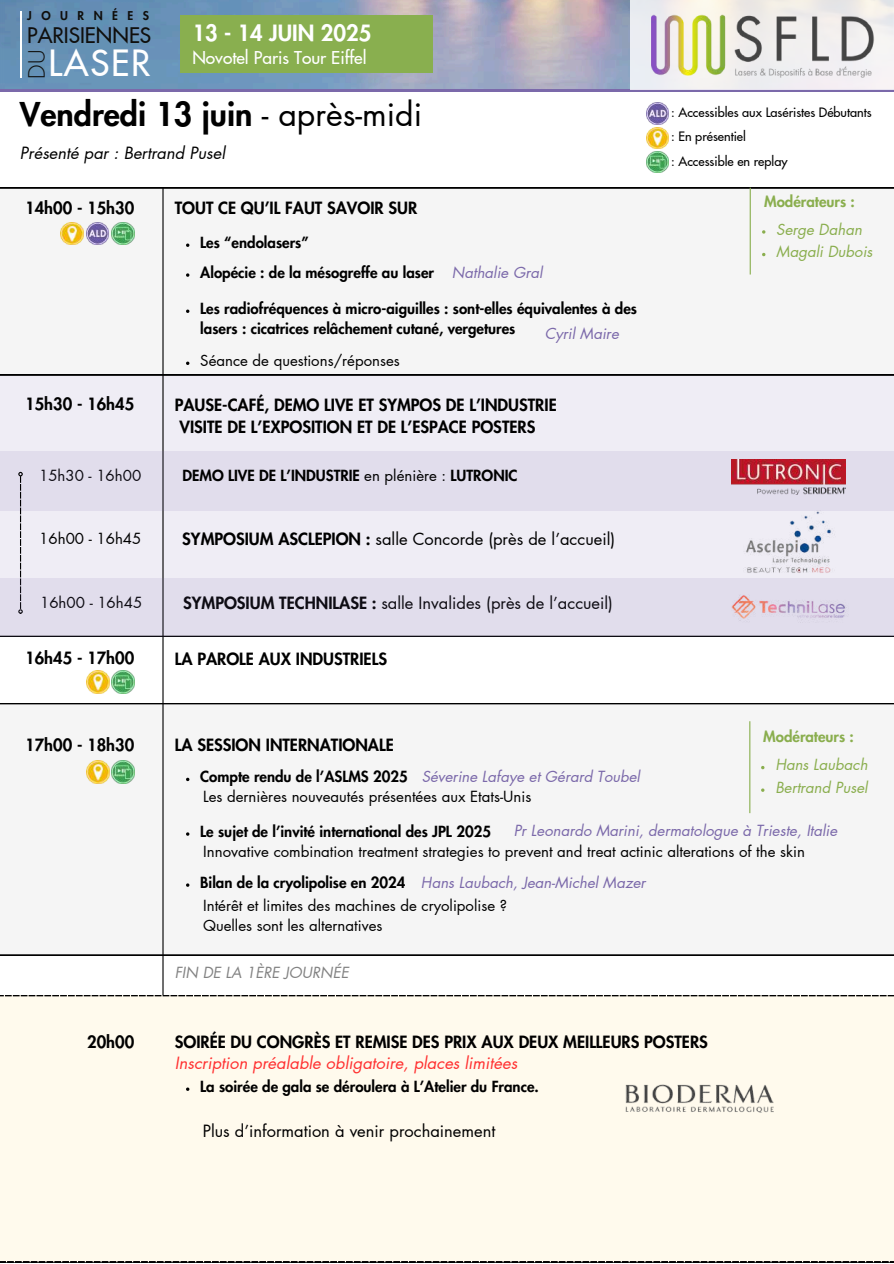
<style>
.page{position:relative;width:894px;height:1264px;background:#fff}
.page>*{position:absolute;margin:0;border:0;box-sizing:border-box;transform-origin:0 0}
.t1{font:500 35.4px "Futura LT Pro";letter-spacing:.05em;color:#fff}
.t2{font:800 32.1px "Futura LT Pro";color:#000}
.t3{font:300 22.05px "Futura LT Pro";color:#100f0d}
.t4{font:800 21.9px "Futura LT Pro";color:#fff}
.t5{font:500 21px "Futura LT Pro";color:#100f0d}
.t6{font:500 17.25px "Futura LT Pro";color:#fff}
.t7{font:800 16.5px/22.5px "Futura LT Pro";color:#000}
.t8{font:16.5px "Futura LT Pro";color:#000}
.t9{font:italic 16.5px "Futura LT Pro";color:#ff3131}
.t10{font:italic 16.5px "Futura LT Pro";color:#000}
.t11{font:800 15px/29.8px "Futura LT Pro";color:#000}
.t12{font:15px/20.2px "Futura LT Pro";color:#000}
.t13{font:italic 15px "Futura LT Pro";color:#7b69aa}
.t14{font:italic 15px/22.6px "Futura LT Pro";color:#8aae4e}
.t15{font:800 15px "Futura LT Pro";color:#8aae4e}
.t16{font:italic 15px "Futura LT Pro";color:#828282}
.t17{font:500 12.75px/24.5px "Futura LT Pro";color:#000}
.t18{font:800 11.85px "Futura LT Pro";letter-spacing:.8em;color:#100f0d}
.s1{font-weight:400}
.s2{font-weight:800}
</style>
<div class="page">
<div style="left:0;top:86px;width:893px;height:6px;background:#7b69aa"></div>
<img style="left:0;top:0;width:630px;height:89px">
<hr style="left:20px;top:11px;width:2px;height:66px;background:#fff">
<div style="left:180px;top:15px;width:252px;height:58px;background:#89af4f"></div>
<div style="left:630px;top:0;width:263px;height:89px;background:linear-gradient(to right,#f0efee,#f2eded)"></div>
<img style="left:651px;top:13px;width:223px;height:64px">
<img style="left:646px;top:127px;width:22px;height:21px">
<img style="left:646px;top:103px;width:22px;height:21px">
<img style="left:646px;top:152px;width:22px;height:21px">
<div style="left:0;top:188px;width:893px;height:187px;background:#f5f5f5"></div>
<div style="left:0;top:703px;width:893px;height:252px;background:#f5f5f5"></div>
<div style="left:0;top:375px;width:893px;height:203px;background:#efedf5"></div>
<hr style="left:162px;top:188px;width:1px;height:811px;background:#000">
<img style="left:86px;top:760px;width:23px;height:23px">
<img style="left:112px;top:760px;width:22px;height:23px">
<img style="left:86px;top:670px;width:23px;height:23px">
<img style="left:112px;top:670px;width:22px;height:23px">
<div style="left:0;top:995px;width:893px;height:266px;background:#fffaed"></div>
<img style="left:61px;top:222px;width:23px;height:23px">
<img style="left:86px;top:222px;width:23px;height:23px">
<img style="left:112px;top:222px;width:22px;height:23px">
<img style="left:624px;top:1081px;width:150px;height:31px">
<hr style="left:749px;top:188px;width:1px;height:86px;background:#89af4f">
<svg style="left:760px;top:766px;width:4px;height:3px"></svg>
<svg style="left:760px;top:788px;width:4px;height:3px"></svg>
<hr style="left:749px;top:721px;width:1px;height:92px;background:#89af4f">
<div style="left:0;top:451px;width:893px;height:60px;background:#e1ddec"></div>
<img style="left:731px;top:460px;width:113px;height:35px">
<svg style="left:18px;top:472px;width:5px;height:106px"></svg>
<div style="left:0;top:578px;width:893px;height:59px;background:#e1ddec"></div>
<img style="left:731px;top:595px;width:116px;height:28px">
<svg style="left:186px;top:777px;width:3px;height:4px"></svg>
<svg style="left:186px;top:243px;width:3px;height:4px"></svg>
<svg style="left:186px;top:273px;width:3px;height:4px"></svg>
<svg style="left:186px;top:309px;width:3px;height:4px"></svg>
<svg style="left:186px;top:361px;width:3px;height:4px"></svg>
<svg style="left:761px;top:230px;width:4px;height:4px"></svg>
<svg style="left:761px;top:253px;width:4px;height:3px"></svg>
<img style="left:743px;top:511px;width:93px;height:63px">
<p class="t18" style="left:27px;top:11px;width:123px">JOURNÉES</p>
<h3 class="t5" style="left:27px;top:26px;width:125px">PARISIENNES</h3>
<h3 class="t3" style="left:27px;top:79px;width:30px;rotate:-90deg">DU</h3>
<h1 class="t1" style="left:48px;top:47px;width:103px">LASER</h1>
<h3 class="t4" style="left:192px;top:23px;width:180px">13 - 14 JUIN 2025</h3>
<p class="t6" style="left:192px;top:49px;width:176px">Novotel Paris Tour Eiffel</p>
<h2 class="t2" style="left:20px;top:99px;width:403px">Vendredi 13 juin <span class="s1">- après-midi</span></h2>
<p class="t10" style="left:20px;top:145px;width:206px">Présenté par : Bertrand Pusel</p>
<p class="t7" style="left:25px;top:197px;width:111px">14h00 - 15h30</p>
<p class="t7" style="left:25px;top:393px;width:111px">15h30 - 16h45</p>
<p class="t7" style="left:175px;top:197px;width:244px">TOUT CE QU’IL FAUT SAVOIR SUR</p>
<p class="t11" style="left:200px;top:228px;width:235px">Les “endolasers”<br>Alopécie : de la mésogreffe au laser</p>
<p class="t11" style="left:200px;top:299px;width:438px;line-height:20.2px">Les radiofréquences à micro-aiguilles : sont-elles équivalentes à des lasers : cicatrices relâchement cutané, vergetures</p>
<p class="t12" style="left:200px;top:351px;width:201px">Séance de questions/réponses</p>
<p class="t13" style="left:452px;top:265px;width:92px">Nathalie Gral</p>
<p class="t13" style="left:544px;top:326px;width:76px">Cyril Maire</p>
<p class="t7" style="left:175px;top:394px;width:383px">PAUSE-CAFÉ, DEMO LIVE ET SYMPOS DE L’INDUSTRIE<br>VISITE DE L’EXPOSITION ET DE L’ESPACE POSTERS</p>
<p class="t12" style="left:39px;top:465px;width:104px">15h30 - 16h00</p>
<p class="t11" style="left:182px;top:461px;width:336px">DEMO LIVE DE L’INDUSTRIE <span class="s1">en plénière :</span> LUTRONIC</p>
<p class="t12" style="left:39px;top:529px;width:104px">16h00 - 16h45</p>
<p class="t8" style="left:182px;top:531px;width:434px"><span class="s2">SYMPOSIUM ASCLEPION :</span> salle Concorde (près de l’accueil)</p>
<p class="t12" style="left:40px;top:592px;width:104px">16h00 - 16h45</p>
<p class="t8" style="left:183px;top:595px;width:431px"><span class="s2">SYMPOSIUM TECHNILASE :</span> salle Invalides (près de l’accueil)</p>
<p class="t7" style="left:25px;top:648px;width:111px">16h45 - 17h00</p>
<p class="t7" style="left:175px;top:648px;width:214px">LA PAROLE AUX INDUSTRIELS</p>
<p class="t7" style="left:25px;top:734px;width:111px">17h00 - 18h30</p>
<p class="t7" style="left:175px;top:734px;width:220px">LA SESSION INTERNATIONALE</p>
<p class="t11" style="left:200px;top:762px;width:209px">Compte rendu de l’ASLMS 2025</p>
<p class="t13" style="left:421px;top:769px;width:220px">Séverine Lafaye et Gérard Toubel</p>
<p class="t12" style="left:203px;top:786px;width:329px">Les dernières nouveautés présentées aux Etats-Unis</p>
<p class="t17" style="left:671px;top:100px;width:202px">: Accessibles aux Laséristes Débutants</p>
<p class="t17" style="left:671px;top:125px;width:118px">: En présentiel<br>: Accessible en replay</p>
<p class="t15" style="left:764px;top:194px;width:92px">Modérateurs :</p>
<p class="t14" style="left:776px;top:218px;width:98px">Serge Dahan<br>Magali Dubois</p>
<p class="t15" style="left:763px;top:729px;width:92px">Modérateurs :</p>
<p class="t14" style="left:775px;top:754px;width:94px">Hans Laubach<br>Bertrand Pusel</p>
<p class="t11" style="left:200px;top:817px;width:292px">Le sujet de l’invité international des JPL 2025</p>
<p class="t13" style="left:513px;top:823px;width:325px">Pr Leonardo Marini, dermatologue à Trieste, Italie</p>
<p class="t12" style="left:203px;top:841px;width:603px">Innovative combination treatment strategies to prevent and treat actinic alterations of the skin</p>
<p class="t11" style="left:200px;top:868px;width:207px">Bilan de la cryolipolise en 2024</p>
<p class="t13" style="left:421px;top:875px;width:226px">Hans Laubach, Jean-Michel Mazer</p>
<p class="t12" style="left:203px;top:896px;width:305px">Intérêt et limites des machines de cryolipolise ?<br>Quelles sont les alternatives</p>
<p class="t16" style="left:175px;top:965px;width:175px">FIN DE LA 1ÈRE JOURNÉE</p>
<p class="t7" style="left:87px;top:1030px;width:49px">20h00</p>
<p class="t7" style="left:175px;top:1030px;width:534px">SOIRÉE DU CONGRÈS ET REMISE DES PRIX AUX DEUX MEILLEURS POSTERS</p>
<p class="t11" style="left:200px;top:1072px;width:340px">La soirée de gala se déroulera à L’Atelier du France.</p>
<p class="t9" style="left:175px;top:1055px;width:344px">Inscription préalable obligatoire, places limitées</p>
<p class="t8" style="left:203px;top:1123px;width:294px">Plus d’information à venir prochainement</p>
</div>
